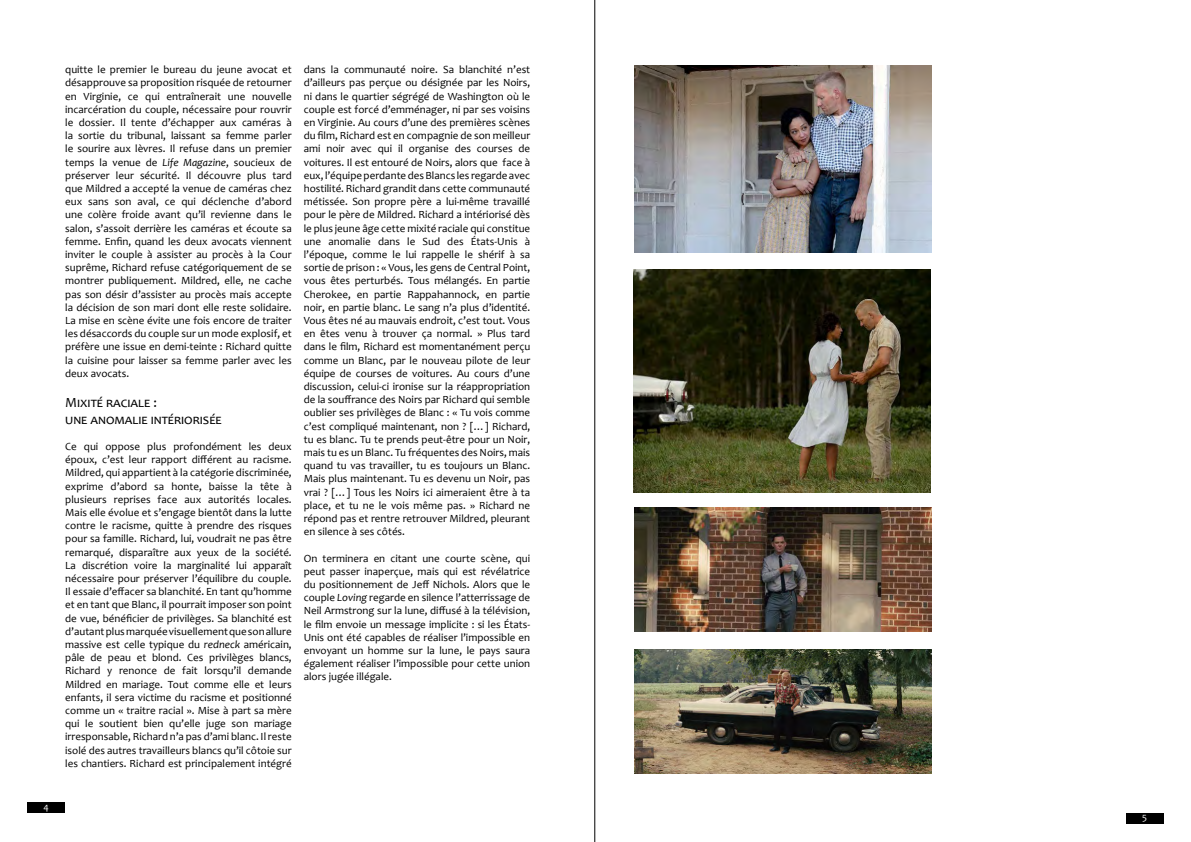
<style>
.page{position:relative;width:1191px;height:842px;background:#fff}
.page>*{position:absolute;margin:0;border:0;box-sizing:border-box;transform-origin:0 0}
.t1{font:14px/16.8px "Candara";color:#000}
.t2{font:11px/13.2px "Candara";color:#000;text-align:justify}
.t3{font:10px "Candara";color:#fff}
.s1{font-style:italic}
</style>
<div class="page">
<div style="left:27px;top:802px;width:38px;height:11px;background:#000"></div>
<div style="left:1125px;top:813px;width:38px;height:11px;background:#000"></div>
<img style="left:634px;top:507px;width:297px;height:124px">
<img style="left:633px;top:269px;width:297px;height:223px">
<img style="left:634px;top:65px;width:297px;height:188px">
<img style="left:634px;top:649px;width:297px;height:125px">
<hr style="left:594px;top:0;width:1px;height:842px;background:#000">
<p class="t3" style="left:44px;top:800px;width:7px">4</p>
<p class="t2" style="left:65px;top:63px;width:228px">quitte le premier le bureau du jeune avocat et désapprouve sa proposition risquée de retourner en Virginie, ce qui entraînerait une nouvelle incarcération du couple, nécessaire pour rouvrir le dossier. Il tente d’échapper aux caméras à la sortie du tribunal, laissant sa femme parler le sourire aux lèvres. Il refuse dans un premier temps la venue de <span class="s1">Life Magazine</span>, soucieux de préserver leur sécurité. Il découvre plus tard que Mildred a accepté la venue de caméras chez eux sans son aval, ce qui déclenche d’abord une colère froide avant qu’il revienne dans le salon, s’assoit derrière les caméras et écoute sa femme. Enfin, quand les deux avocats viennent inviter le couple à assister au procès à la Cour suprême, Richard refuse catégoriquement de se montrer publiquement. Mildred, elle, ne cache pas son désir d’assister au procès mais accepte la décision de son mari dont elle reste solidaire.<br>La mise en scène évite une fois encore de traiter les désaccords du couple sur un mode explosif, et préfère une issue en demi-teinte : Richard quitte la cuisine pour laisser sa femme parler avec les deux avocats.</p>
<p class="t1" style="left:65px;top:394px;width:158px">Mixité raciale :<br>une anomalie intériorisée</p>
<p class="t2" style="left:65px;top:440px;width:228px">Ce qui oppose plus profondément les deux époux, c’est leur rapport différent au racisme.<br>Mildred, qui appartient à la catégorie discriminée, exprime d’abord sa honte, baisse la tête à plusieurs reprises face aux autorités locales.<br>Mais elle évolue et s’engage bientôt dans la lutte contre le racisme, quitte à prendre des risques pour sa famille. Richard, lui, voudrait ne pas être remarqué, disparaître aux yeux de la société.<br>La discrétion voire la marginalité lui apparaît nécessaire pour préserver l’équilibre du couple.<br>Il essaie d’effacer sa blanchité. En tant qu’homme et en tant que Blanc, il pourrait imposer son point de vue, bénéficier de privilèges. Sa blanchité est d’autant plus marquée visuellement que son allure massive est celle typique du <span class="s1">redneck</span> américain, pâle de peau et blond. Ces privilèges blancs, Richard y renonce de fait lorsqu’il demande Mildred en mariage. Tout comme elle et leurs enfants, il sera victime du racisme et positionné comme un « traitre racial ». Mise à part sa mère qui le soutient bien qu’elle juge son mariage irresponsable, Richard n’a pas d’ami blanc. Il reste isolé des autres travailleurs blancs qu’il côtoie sur les chantiers. Richard est principalement intégré</p>
<p class="t2" style="left:304px;top:63px;width:228px">dans la communauté noire. Sa blanchité n’est d’ailleurs pas perçue ou désignée par les Noirs, ni dans le quartier ségrégé de Washington où le couple est forcé d’emménager, ni par ses voisins en Virginie. Au cours d’une des premières scènes du film, Richard est en compagnie de son meilleur ami noir avec qui il organise des courses de voitures. Il est entouré de Noirs, alors que face à eux, l’équipe perdante des Blancs les regarde avec hostilité. Richard grandit dans cette communauté métissée. Son propre père a lui-même travaillé pour le père de Mildred. Richard a intériorisé dès le plus jeune âge cette mixité raciale qui constitue une anomalie dans le Sud des États-Unis à l’époque, comme le lui rappelle le shérif à sa sortie de prison : « Vous, les gens de Central Point, vous êtes perturbés. Tous mélangés. En partie Cherokee, en partie Rappahannock, en partie noir, en partie blanc. Le sang n’a plus d’identité.<br>Vous êtes né au mauvais endroit, c’est tout. Vous en êtes venu à trouver ça normal. » Plus tard dans le film, Richard est momentanément perçu comme un Blanc, par le nouveau pilote de leur équipe de courses de voitures. Au cours d’une discussion, celui-ci ironise sur la réappropriation de la souffrance des Noirs par Richard qui semble oublier ses privilèges de Blanc : « Tu vois comme c’est compliqué maintenant, non ? […] Richard, tu es blanc. Tu te prends peut-être pour un Noir, mais tu es un Blanc. Tu fréquentes des Noirs, mais quand tu vas travailler, tu es toujours un Blanc.<br>Mais plus maintenant. Tu es devenu un Noir, pas vrai ? […] Tous les Noirs ici aimeraient être à ta place, et tu ne le vois même pas. » Richard ne répond pas et rentre retrouver Mildred, pleurant en silence à ses côtés.</p>
<p class="t2" style="left:304px;top:551px;width:228px">On terminera en citant une courte scène, qui peut passer inaperçue, mais qui est révélatrice du positionnement de Jeff Nichols. Alors que le couple <span class="s1">Loving</span> regarde en silence l’atterrissage de Neil Armstrong sur la lune, diffusé à la télévision, le film envoie un message implicite : si les États-Unis ont été capables de réaliser l’impossible en envoyant un homme sur la lune, le pays saura également réaliser l’impossible pour cette union alors jugée illégale.</p>
<p class="t3" style="left:1142px;top:811px;width:6px">5</p>
</div>
